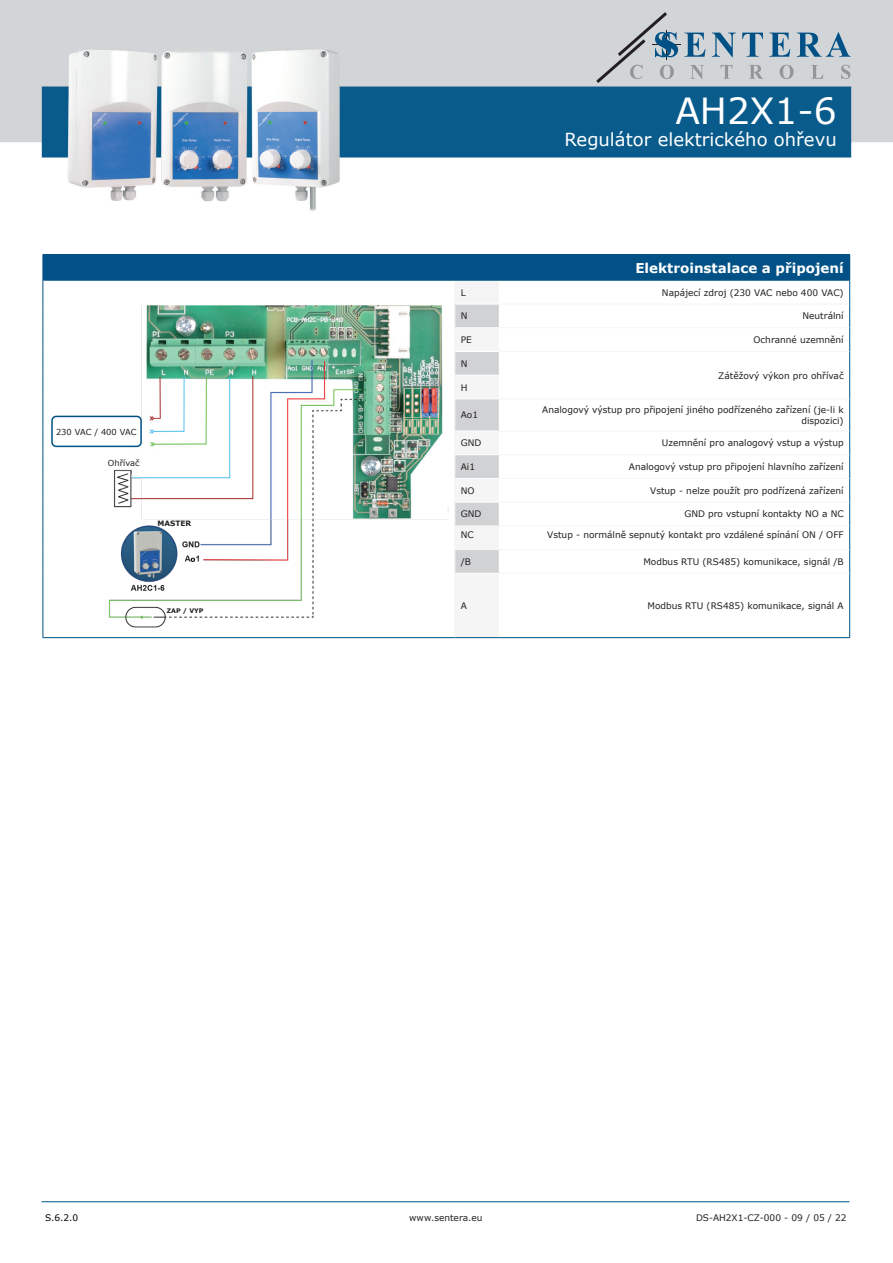
<style>
.page{position:relative;width:893px;height:1263px;background:#fff}
.page>*{position:absolute;margin:0;border:0;box-sizing:border-box;transform-origin:0 0}
.t1{font:36px "Verdana";color:#fff}
.t2{font:18px "Verdana";color:#fff}
.head-table{font:700 13.5px "Verdana";color:#fff}
.table_text{font:9px/10.8px "Verdana";color:#231f20;text-align:right}
.Body_text{font:9px "Verdana";color:#231f20}
.t3{font:9px "Verdana";color:#000}
.t4{font:8.25px "Verdana";color:#231f20}
.t5{font:700 7.35px "Verdana";color:#231f20}
.t6{font:700 6.3px "Verdana";color:#231f20}
</style>
<div class="page">
<hr style="left:42px;top:1201px;width:807px;height:1px;background:#015186">
<img style="left:0;top:0;width:893px;height:211px">
<svg style="left:721px;top:65px;width:11px;height:14px"></svg>
<svg style="left:749px;top:65px;width:14px;height:14px"></svg>
<svg style="left:780px;top:65px;width:14px;height:14px"></svg>
<svg style="left:811px;top:65px;width:12px;height:14px"></svg>
<svg style="left:841px;top:65px;width:9px;height:14px"></svg>
<svg style="left:712px;top:33px;width:24px;height:24px"></svg>
<svg style="left:742px;top:33px;width:21px;height:24px"></svg>
<svg style="left:769px;top:33px;width:21px;height:24px"></svg>
<svg style="left:797px;top:32px;width:53px;height:25px"></svg>
<svg style="left:596px;top:12px;width:109px;height:71px;background:#b7c0c5"></svg>
<div style="left:43px;top:255px;width:807px;height:25px;background:#015186"></div>
<hr style="left:43px;top:254px;width:412px;height:1px;background:#015186">
<hr style="left:455px;top:254px;width:44px;height:1px;background:#015186">
<hr style="left:499px;top:254px;width:351px;height:1px;background:#015186">
<svg style="left:43px;top:281px;width:1px;height:118px"></svg>
<hr style="left:43px;top:399px;width:1px;height:32px;background:#015186">
<svg style="left:43px;top:431px;width:1px;height:142px"></svg>
<hr style="left:43px;top:573px;width:1px;height:64px;background:#015186">
<hr style="left:849px;top:399px;width:1px;height:32px;background:#015186">
<svg style="left:849px;top:431px;width:1px;height:142px"></svg>
<hr style="left:849px;top:573px;width:1px;height:64px;background:#015186">
<hr style="left:499px;top:637px;width:351px;height:1px;background:#015186">
<hr style="left:43px;top:637px;width:412px;height:1px;background:#015186">
<hr style="left:499px;top:304px;width:350px;height:1px;background:#f5f5f6">
<hr style="left:499px;top:327px;width:350px;height:1px;background:#f5f5f6">
<hr style="left:499px;top:351px;width:350px;height:1px;background:#f5f5f6">
<hr style="left:499px;top:398px;width:350px;height:1px;background:#f5f5f6">
<hr style="left:499px;top:431px;width:350px;height:1px;background:#f5f5f6">
<hr style="left:499px;top:454px;width:350px;height:1px;background:#f5f5f6">
<hr style="left:499px;top:478px;width:350px;height:1px;background:#f5f5f6">
<hr style="left:499px;top:502px;width:350px;height:1px;background:#f5f5f6">
<hr style="left:499px;top:525px;width:350px;height:1px;background:#f5f5f6">
<svg style="left:454px;top:304px;width:45px;height:334px"></svg>
<hr style="left:455px;top:549px;width:44px;height:1px;background:#f5f5f6">
<hr style="left:499px;top:549px;width:350px;height:1px;background:#f5f5f6">
<hr style="left:454px;top:573px;width:1px;height:64px;background:#f5f5f6">
<hr style="left:499px;top:573px;width:350px;height:1px;background:#f5f5f6">
<hr style="left:43px;top:280px;width:412px;height:1px;background:#015186">
<hr style="left:455px;top:280px;width:44px;height:1px;background:#015186">
<hr style="left:499px;top:280px;width:350px;height:1px;background:#015186">
<svg style="left:849px;top:280px;width:1px;height:119px"></svg>
<img style="left:104px;top:306px;width:345px;height:322px">
<div style="left:52px;top:416px;width:89px;height:30px;background:#fff;border-radius:4px"></div>
<div style="left:51px;top:416px;width:91px;height:31px;border:2px solid #015186;border-radius:4px"></div>
<h1 class="t1" style="left:675px;top:86px;width:163px">AH2X1-6</h1>
<h2 class="t2" style="left:565px;top:127px;width:274px">Regulátor elektrického ohřevu</h2>
<p class="t4" style="left:56px;top:426px;width:82px">230 VAC / 400 VAC</p>
<p class="t4" style="left:108px;top:457px;width:33px">Ohřívač</p>
<p class="t5" style="left:158px;top:519px;width:35px">MASTER</p>
<p class="t6" style="left:167px;top:606px;width:38px">ZAP / VYP</p>
<p class="head-table" style="left:635px;top:258px;width:210px">Elektroinstalace a připojení</p>
<p class="Body_text" style="left:461px;top:286px;width:7px">L</p>
<p class="table_text" style="left:662px;top:287px;width:183px">Napájecí zdroj (230 VAC nebo 400 VAC)</p>
<p class="Body_text" style="left:461px;top:310px;width:8px">N</p>
<p class="table_text" style="left:802px;top:311px;width:43px">Neutrální</p>
<p class="Body_text" style="left:461px;top:334px;width:13px">PE</p>
<p class="table_text" style="left:753px;top:334px;width:92px">Ochranné uzemnění</p>
<p class="Body_text" style="left:461px;top:357px;width:8px">N</p>
<p class="table_text" style="left:718px;top:370px;width:127px">Zátěžový výkon pro ohřívač</p>
<p class="Body_text" style="left:461px;top:381px;width:8px">H</p>
<p class="Body_text" style="left:461px;top:409px;width:19px">Ao1</p>
<p class="table_text" style="left:542px;top:404px;width:303px">Analogový výstup pro připojení jiného podřízeného zařízení (je-li k dispozici)</p>
<p class="Body_text" style="left:461px;top:437px;width:22px">GND</p>
<p class="table_text" style="left:662px;top:438px;width:183px">Uzemnění pro analogový vstup a výstup</p>
<p class="Body_text" style="left:461px;top:461px;width:16px">Ai1</p>
<p class="table_text" style="left:629px;top:461px;width:216px">Analogový vstup pro připojení hlavního zařízení</p>
<p class="Body_text" style="left:461px;top:484px;width:15px">NO</p>
<p class="table_text" style="left:650px;top:485px;width:195px">Vstup - nelze použít pro podřízená zařízení</p>
<p class="Body_text" style="left:461px;top:508px;width:22px">GND</p>
<p class="table_text" style="left:684px;top:509px;width:161px">GND pro vstupní kontakty NO a NC</p>
<p class="Body_text" style="left:461px;top:528px;width:15px">NC</p>
<p class="table_text" style="left:547px;top:529px;width:298px">Vstup - normálně sepnutý kontakt pro vzdálené spínání ON / OFF</p>
<p class="Body_text" style="left:461px;top:555px;width:12px">/B</p>
<p class="table_text" style="left:643px;top:556px;width:202px">Modbus RTU (RS485) komunikace, signál /B</p>
<p class="Body_text" style="left:461px;top:599px;width:8px">A</p>
<p class="table_text" style="left:647px;top:600px;width:198px">Modbus RTU (RS485) komunikace, signál A</p>
<p class="t3" style="left:45px;top:1211px;width:35px">S.6.2.0</p>
<p class="table_text" style="left:409px;top:1212px;width:75px">www.sentera.eu</p>
<p class="table_text" style="left:696px;top:1212px;width:152px">DS-AH2X1-CZ-000 - 09 / 05 / 22</p>
</div>
